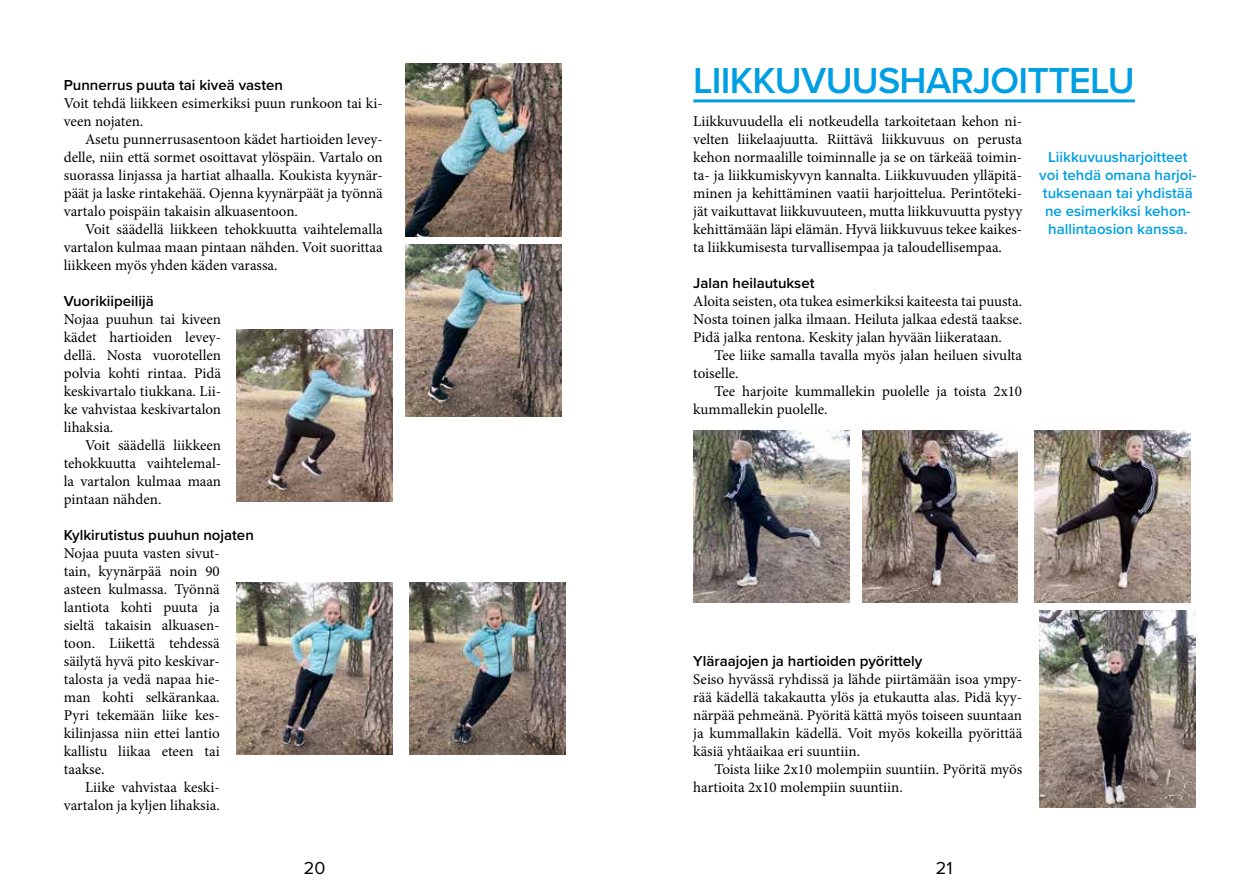
<style>
.page{position:relative;width:1259px;height:893px;background:#fff}
.page>*{position:absolute;margin:0;border:0;box-sizing:border-box;transform-origin:0 0}
.t1{font:600 37.5px "Proxima Nova";letter-spacing:-.02em;color:#009fe3}
.t2{font:18px "Proxima Nova";color:#000}
.t3{font:15px/18px "Minion Pro";color:#000;text-align:justify}
.t4{font:600 15px "Proxima Nova";color:#000}
.t5{font:600 15px/18px "Proxima Nova";color:#009fe3;text-align:center}
</style>
<div class="page">
<img style="left:237px;top:582px;width:156px;height:173px">
<img style="left:410px;top:582px;width:156px;height:173px">
<hr style="left:693px;top:99px;width:442px;height:3px;background:#009fe3">
<img style="left:693px;top:430px;width:156px;height:172px">
<img style="left:862px;top:430px;width:156px;height:172px">
<img style="left:1035px;top:430px;width:156px;height:172px">
<img style="left:237px;top:330px;width:156px;height:172px">
<img style="left:405px;top:245px;width:156px;height:172px">
<img style="left:405px;top:64px;width:156px;height:172px">
<img style="left:1039px;top:611px;width:156px;height:197px">
<p class="t4" style="left:64px;top:74px;width:221px">Punnerrus puuta tai kiveä vasten</p>
<p class="t3" style="left:64px;top:94px;width:320px">Voit tehdä liikkeen esimerkiksi puun runkoon tai ki&shy;veen nojaten.</p>
<p class="t3" style="left:64px;top:130px;width:320px;text-indent:21px">Asetu punnerrusasentoon kädet hartioiden levey&shy;delle, niin että sormet osoittavat ylöspäin. Vartalo on suorassa linjassa ja hartiat alhaalla. Koukista kyynär&shy;päät ja laske rintakehää. Ojenna kyynärpäät ja työnnä vartalo poispäin takaisin alkuasentoon.</p>
<p class="t3" style="left:64px;top:220px;width:320px;text-indent:21px">Voit säädellä liikkeen tehokkuutta vaihtelemalla vartalon kulmaa maan pintaan nähden. Voit suorittaa liikkeen myös yhden käden varassa.</p>
<p class="t4" style="left:64px;top:290px;width:91px">Vuorikiipeilijä</p>
<p class="t3" style="left:64px;top:310px;width:159px">Nojaa puuhun tai kiveen kädet hartioiden levey&shy;dellä. Nosta vuorotellen polvia kohti rintaa. Pidä keskivartalo tiukkana. Lii&shy;ke vahvistaa keskivartalon lihaksia.</p>
<p class="t3" style="left:64px;top:436px;width:159px;text-indent:21px">Voit säädellä liikkeen tehokkuutta vaihtelemal&shy;la vartalon kulmaa maan pintaan nähden.</p>
<p class="t4" style="left:64px;top:524px;width:191px">Kylkirutistus puuhun nojaten</p>
<p class="t3" style="left:64px;top:544px;width:157px">Nojaa puuta vasten sivut&shy;tain, kyynärpää noin 90 asteen kulmassa. Työnnä lantiota kohti puuta ja sieltä takaisin alkuasen&shy;toon. Liikettä tehdessä säilytä hyvä pito keskivar&shy;talosta ja vedä napaa hie&shy;man kohti selkärankaa.<br>Pyri tekemään liike kes&shy;kilinjassa niin ettei lantio kallistu liikaa eteen tai taakse.</p>
<p class="t3" style="left:64px;top:778px;width:157px;text-align:right">Liike vahvistaa keski&shy;vartalon ja kyljen lihaksia.</p>
<h1 class="t1" style="left:693px;top:53px;width:443px">LIIKKUVUUSHARJOITTELU</h1>
<p class="t3" style="left:693px;top:112px;width:330px">Liikkuvuudella eli notkeudella tarkoitetaan kehon ni&shy;velten liikelaajuutta. Riittävä liikkuvuus on perusta kehon normaalille toiminnalle ja se on tärkeää toimin&shy;ta- ja liikkumiskyvyn kannalta. Liikkuvuuden ylläpitä&shy;minen ja kehittäminen vaatii harjoittelua. Perintöteki&shy;jät vaikuttavat liikkuvuuteen, mutta liikkuvuutta pystyy kehittämään läpi elämän. Hyvä liikkuvuus tekee kaikes&shy;ta liikkumisesta turvallisempaa ja taloudellisempaa.</p>
<p class="t4" style="left:693px;top:272px;width:123px">Jalan heilautukset</p>
<p class="t3" style="left:693px;top:292px;width:330px">Aloita seisten, ota tukea esimerkiksi kaiteesta tai puusta.<br>Nosta toinen jalka ilmaan. Heiluta jalkaa edestä taakse.<br>Pidä jalka rentona. Keskity jalan hyvään liikerataan.</p>
<p class="t3" style="left:693px;top:346px;width:330px;text-indent:21px">Tee liike samalla tavalla myös jalan heiluen sivulta toiselle.</p>
<p class="t3" style="left:693px;top:382px;width:330px;text-indent:21px">Tee harjoite kummallekin puolelle ja toista 2x10 kummallekin puolelle.</p>
<p class="t5" style="left:1039px;top:148px;width:159px">Liikkuvuusharjoitteet voi tehdä omana harjoi&shy;tuksenaan tai yhdistää ne esimerkiksi kehon&shy;hallintaosion kanssa.</p>
<p class="t4" style="left:693px;top:650px;width:231px">Yläraajojen ja hartioiden pyörittely</p>
<p class="t3" style="left:693px;top:670px;width:330px">Seiso hyvässä ryhdissä ja lähde piirtämään isoa ympy&shy;rää kädellä takakautta ylös ja etukautta alas. Pidä kyy&shy;närpää pehmeänä. Pyöritä kättä myös toiseen suuntaan ja kummallakin kädellä. Voit myös kokeilla pyörittää käsiä yhtäaikaa eri suuntiin.</p>
<p class="t3" style="left:693px;top:760px;width:330px;text-indent:21px">Toista liike 2x10 molempiin suuntiin. Pyöritä myös hartioita 2x10 molempiin suuntiin.</p>
<p class="t2" style="left:304px;top:855px;width:23px">20</p>
<p class="t2" style="left:936px;top:855px;width:18px">21</p>
</div>
